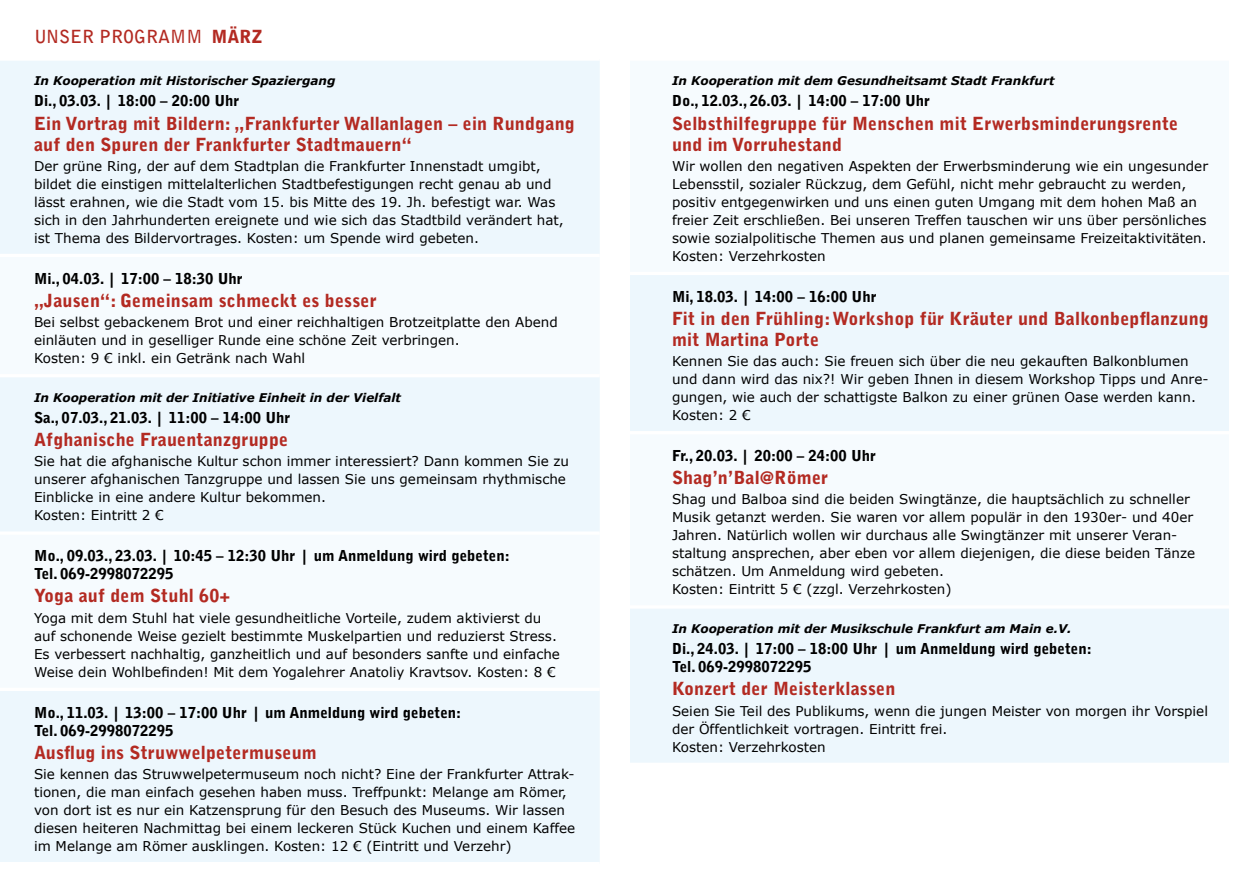
<style>
.page{position:relative;width:1259px;height:893px;background:#fff}
.page>*{position:absolute;margin:0;border:0;box-sizing:border-box;transform-origin:0 0}
.t1{font:900 18px/21px "Bell Gothic Std";letter-spacing:.01em;color:#b32a22}
.t2{font:700 18px "Bell Gothic Std";color:#b32a22}
.t3{font:900 15px/18px "Bell Gothic Std";color:#000}
.t4{font:13.5px/18px "Verdana";color:#000}
.t5{font:italic 700 12px "Verdana";color:#000}
.s1{font-weight:900}
</style>
<div class="page">
<div style="left:0;top:61px;width:600px;height:801px;background:#edf7fd"></div>
<svg style="left:0;top:257px;width:600px;height:431px;fill:#f6fbfe"></svg>
<hr style="left:0;top:254px;width:600px;height:3px;background:#fff">
<hr style="left:0;top:374px;width:600px;height:3px;background:#fff">
<hr style="left:0;top:531px;width:600px;height:4px;background:#fff">
<hr style="left:0;top:688px;width:600px;height:3px;background:#fff">
<svg style="left:630px;top:275px;width:599px;height:488px;fill:#edf7fd"></svg>
<hr style="left:625px;top:431px;width:612px;height:3px;background:#fff">
<hr style="left:625px;top:605px;width:612px;height:4px;background:#fff">
<h1 class="t2" style="left:34px;top:26px;width:230px">UNSER PROGRAMM <span class="s1">MÄRZ</span></h1>
<p class="t5" style="left:34px;top:72px;width:303px">In Kooperation mit Historischer Spaziergang</p>
<p class="t3" style="left:34px;top:92px;width:207px">Di., 03.03. | 18:00 – 20:00 Uhr</p>
<h1 class="t1" style="left:34px;top:113px;width:542px">Ein Vortrag mit Bildern: „Frankfurter Wallanlagen – ein Rundgang auf den Spuren der Frankfurter Stadtmauern“</h1>
<p class="t4" style="left:34px;top:157px;width:531px">Der grüne Ring, der auf dem Stadtplan die Frankfurter Innenstadt umgibt, bildet die einstigen mittelalterlichen Stadtbefestigungen recht genau ab und lässt erahnen, wie die Stadt vom 15. bis Mitte des 19. Jh. befestigt war. Was sich in den Jahrhunderten ereignete und wie sich das Stadtbild verändert hat, ist Thema des Bildervortrages. Kosten: um Spende wird gebeten.</p>
<p class="t3" style="left:34px;top:269px;width:210px">Mi., 04.03. | 17:00 – 18:30 Uhr</p>
<h1 class="t1" style="left:34px;top:290px;width:344px">„Jausen“: Gemeinsam schmeckt es besser</h1>
<p class="t4" style="left:34px;top:313px;width:525px">Bei selbst gebackenem Brot und einer reichhaltigen Brotzeitplatte den Abend einläuten und in geselliger Runde eine schöne Zeit verbringen.<br>Kosten: 9 € inkl. ein Getränk nach Wahl</p>
<p class="t5" style="left:34px;top:389px;width:368px">In Kooperation mit der Initiative Einheit in der Vielfalt</p>
<p class="t3" style="left:34px;top:409px;width:258px">Sa., 07.03., 21.03. | 11:00 – 14:00 Uhr</p>
<h1 class="t1" style="left:34px;top:429px;width:256px">Afghanische Frauentanzgruppe</h1>
<p class="t4" style="left:34px;top:452px;width:536px">Sie hat die afghanische Kultur schon immer interessiert? Dann kommen Sie zu unserer afghanischen Tanzgruppe und lassen Sie uns gemeinsam rhythmische Einblicke in eine andere Kultur bekommen.<br>Kosten: Eintritt 2 €</p>
<p class="t3" style="left:34px;top:547px;width:477px">Mo., 09.03., 23.03. | 10:45 – 12:30 Uhr | um Anmeldung wird gebeten:<br>Tel. 069-2998072295</p>
<h1 class="t1" style="left:34px;top:586px;width:198px">Yoga auf dem Stuhl 60+</h1>
<p class="t4" style="left:34px;top:608px;width:527px">Yoga mit dem Stuhl hat viele gesundheitliche Vorteile, zudem aktivierst du auf schonende Weise gezielt bestimmte Muskelpartien und reduzierst Stress.<br>Es verbessert nachhaltig, ganzheitlich und auf besonders sanfte und einfache Weise dein Wohlbefinden! Mit dem Yogalehrer Anatoliy Kravtsov. Kosten: 8 €</p>
<p class="t3" style="left:34px;top:703px;width:429px">Mo., 11.03. | 13:00 – 17:00 Uhr | um Anmeldung wird gebeten:<br>Tel. 069-2998072295</p>
<h1 class="t1" style="left:34px;top:742px;width:284px">Ausflug ins Struwwelpetermuseum</h1>
<p class="t4" style="left:34px;top:765px;width:543px">Sie kennen das Struwwelpetermuseum noch nicht? Eine der Frankfurter Attrak&shy;tionen, die man einfach gesehen haben muss. Treffpunkt: Melange am Römer, von dort ist es nur ein Katzensprung für den Besuch des Museums. Wir lassen diesen heiteren Nachmittag bei einem leckeren Stück Kuchen und einem Kaffee im Melange am Römer ausklingen. Kosten: 12 € (Eintritt und Verzehr)</p>
<p class="t5" style="left:672px;top:72px;width:384px">In Kooperation mit dem Gesundheitsamt Stadt Frankfurt</p>
<p class="t3" style="left:672px;top:92px;width:259px">Do., 12.03., 26.03. | 14:00 – 17:00 Uhr</p>
<h1 class="t1" style="left:672px;top:113px;width:508px">Selbsthilfegruppe für Menschen mit Erwerbsminderungsrente und im Vorruhestand</h1>
<p class="t4" style="left:672px;top:157px;width:537px">Wir wollen den negativen Aspekten der Erwerbsminderung wie ein ungesunder Lebensstil, sozialer Rückzug, dem Gefühl, nicht mehr gebraucht zu werden, positiv entgegenwirken und uns einen guten Umgang mit dem hohen Maß an freier Zeit erschließen. Bei unseren Treffen tauschen wir uns über persönliches sowie sozialpolitische Themen aus und planen gemeinsame Freizeitaktivitäten.<br>Kosten: Verzehrkosten</p>
<p class="t3" style="left:672px;top:287px;width:206px">Mi, 18.03. | 14:00 – 16:00 Uhr</p>
<h1 class="t1" style="left:672px;top:308px;width:538px">Fit in den Frühling: Workshop für Kräuter und Balkonbepflanzung mit Martina Porte</h1>
<p class="t4" style="left:672px;top:352px;width:538px">Kennen Sie das auch: Sie freuen sich über die neu gekauften Balkonblumen und dann wird das nix?! Wir geben Ihnen in diesem Workshop Tipps und Anre&shy;gungen, wie auch der schattigste Balkon zu einer grünen Oase werden kann.<br>Kosten: 2 €</p>
<p class="t3" style="left:672px;top:447px;width:205px">Fr., 20.03. | 20:00 – 24:00 Uhr</p>
<h1 class="t1" style="left:672px;top:467px;width:158px">Shag’n’Bal@Römer</h1>
<p class="t4" style="left:672px;top:490px;width:524px">Shag und Balboa sind die beiden Swingtänze, die hauptsächlich zu schneller Musik getanzt werden. Sie waren vor allem populär in den 1930er- und 40er Jahren. Natürlich wollen wir durchaus alle Swingtänzer mit unserer Veran&shy;staltung ansprechen, aber eben vor allem diejenigen, die diese beiden Tänze schätzen. Um Anmeldung wird gebeten.<br>Kosten: Eintritt 5 € (zzgl. Verzehrkosten)</p>
<p class="t5" style="left:672px;top:620px;width:401px">In Kooperation mit der Musikschule Frankfurt am Main e.V.</p>
<p class="t3" style="left:672px;top:640px;width:421px">Di., 24.03. | 17:00 – 18:00 Uhr | um Anmeldung wird gebeten:<br>Tel. 069-2998072295</p>
<h1 class="t1" style="left:672px;top:679px;width:225px">Konzert der Meisterklassen</h1>
<p class="t4" style="left:672px;top:701px;width:537px">Seien Sie Teil des Publikums, wenn die jungen Meister von morgen ihr Vorspiel der Öffentlichkeit vortragen. Eintritt frei.<br>Kosten: Verzehrkosten</p>
</div>
